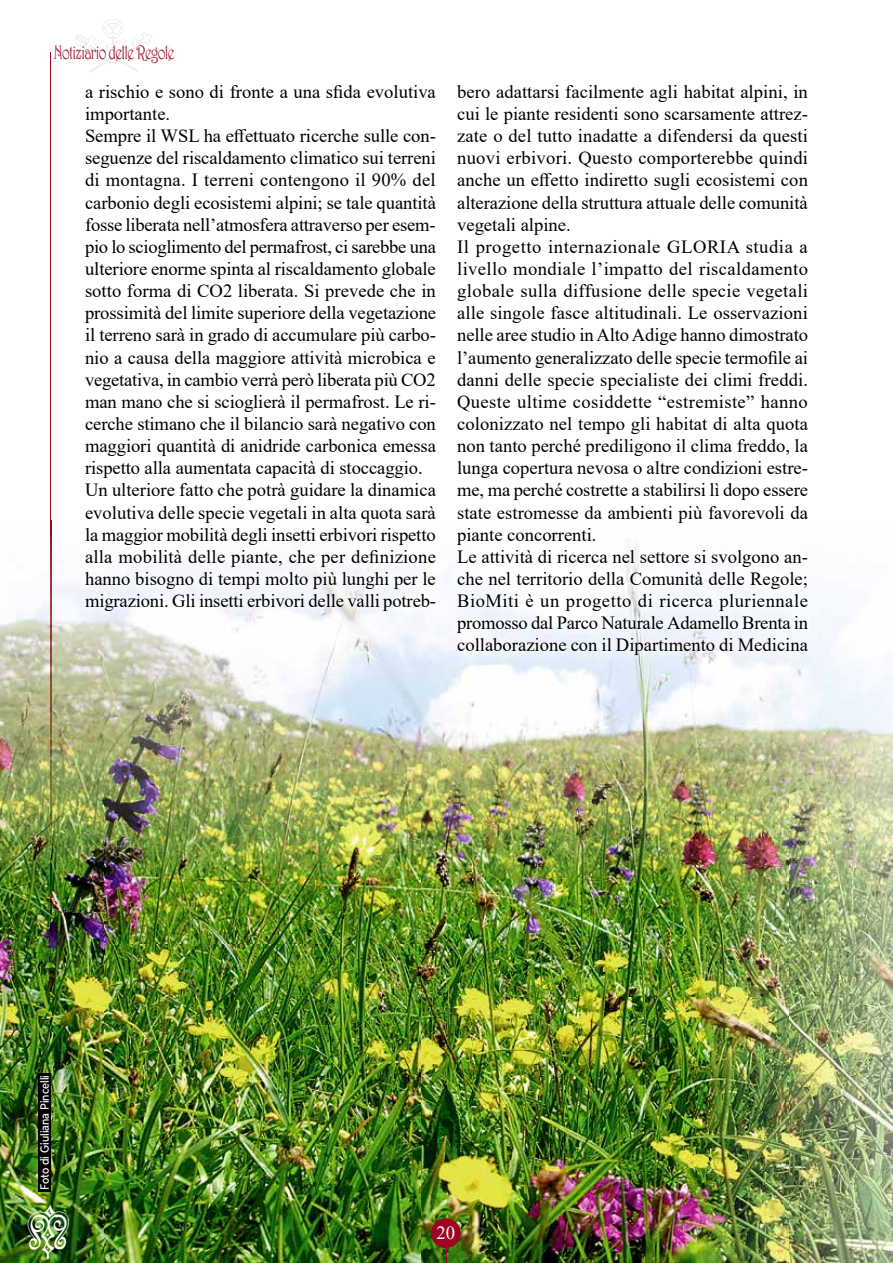
<style>
.page{position:relative;width:893px;height:1263px;background:#fff}
.page>*{position:absolute;margin:0;border:0;box-sizing:border-box;transform-origin:0 0}
.t1{font:19.5px "Harrington";letter-spacing:-.05em;color:#9d0523;scale:.7 1}
.t2{font:18.6px/22.2px "Times New Roman";color:#000}
.t3{font:18.6px "Times New Roman";color:#fff}
.t4{font:500 12px "Aspira Nar";color:#fff}
</style>
<div class="page">
<hr style="left:50px;top:52px;width:1px;height:1147px;background:#9d0523">
<img style="left:0;top:521px;width:104px;height:742px">
<img style="left:421px;top:572px;width:51px;height:691px">
<img style="left:788px;top:607px;width:105px;height:656px">
<img style="left:104px;top:620px;width:317px;height:643px">
<img style="left:472px;top:665px;width:316px;height:598px">
<img style="left:50px;top:521px;width:1px;height:678px">
<div style="left:38px;top:1073px;width:13px;height:119px;background:#000"></div>
<img style="left:76px;top:521px;width:369px;height:99px">
<img style="left:448px;top:545px;width:369px;height:120px">
<hr style="left:446px;top:1233px;width:1px;height:30px;background:#9d0523">
<div style="left:431px;top:1218px;width:30px;height:30px;background:#9d0523;border-radius:50%"></div>
<svg style="left:75px;top:19px;width:77px;height:53px"></svg>
<img style="left:28px;top:1204px;width:41px;height:55px">
<p class="t1" style="left:54px;top:41px;width:174px">Notiziario delle Regole</p>
<p class="t2" style="left:85px;top:80px;width:353px">a rischio e sono di fronte a una sfida evolutiva importante.<br>Sempre il WSL ha effettuato ricerche sulle con&shy;seguenze del riscaldamento climatico sui terreni di montagna. I terreni contengono il 90% del carbonio degli ecosistemi alpini; se tale quantità fosse liberata nell’atmosfera attraverso per esem&shy;pio lo scioglimento del permafrost, ci sarebbe una ulteriore enorme spinta al riscaldamento globale sotto forma di CO2 liberata. Si prevede che in prossimità del limite superiore della vegetazione il terreno sarà in grado di accumulare più carbo&shy;nio a causa della maggiore attività microbica e vegetativa, in cambio verrà però liberata più CO2 man mano che si scioglierà il permafrost. Le ri&shy;cerche stimano che il bilancio sarà negativo con maggiori quantità di anidride carbonica emessa rispetto alla aumentata capacità di stoccaggio.<br>Un ulteriore fatto che potrà guidare la dinamica evolutiva delle specie vegetali in alta quota sarà la maggior mobilità degli insetti erbivori rispetto alla mobilità delle piante, che per definizione hanno bisogno di tempi molto più lunghi per le migrazioni. Gli insetti erbivori delle valli potreb-</p>
<p class="t2" style="left:457px;top:80px;width:353px">bero adattarsi facilmente agli habitat alpini, in cui le piante residenti sono scarsamente attrez&shy;zate o del tutto inadatte a difendersi da questi nuovi erbivori. Questo comporterebbe quindi anche un effetto indiretto sugli ecosistemi con alterazione della struttura attuale delle comunità vegetali alpine.<br>Il progetto internazionale GLORIA studia a livello mondiale l’impatto del riscaldamento globale sulla diffusione delle specie vegetali alle singole fasce altitudinali. Le osservazioni nelle aree studio in Alto Adige hanno dimostrato l’aumento generalizzato delle specie termofile ai danni delle specie specialiste dei climi freddi.<br>Queste ultime cosiddette “estremiste” hanno colonizzato nel tempo gli habitat di alta quota non tanto perché prediligono il clima freddo, la lunga copertura nevosa o altre condizioni estre&shy;me, ma perché costrette a stabilirsi lì dopo essere state estromesse da ambienti più favorevoli da piante concorrenti.<br>Le attività di ricerca nel settore si svolgono an&shy;che nel territorio della Comunità delle Regole; BioMiti è un progetto di ricerca pluriennale promosso dal Parco Naturale Adamello Brenta in collaborazione con il Dipartimento di Medicina</p>
<p class="t4" style="left:37px;top:1190px;width:116px;rotate:-90deg">Foto di Giuliana Pincelli</p>
<p class="t3" style="left:437px;top:1220px;width:20px">20</p>
</div>
